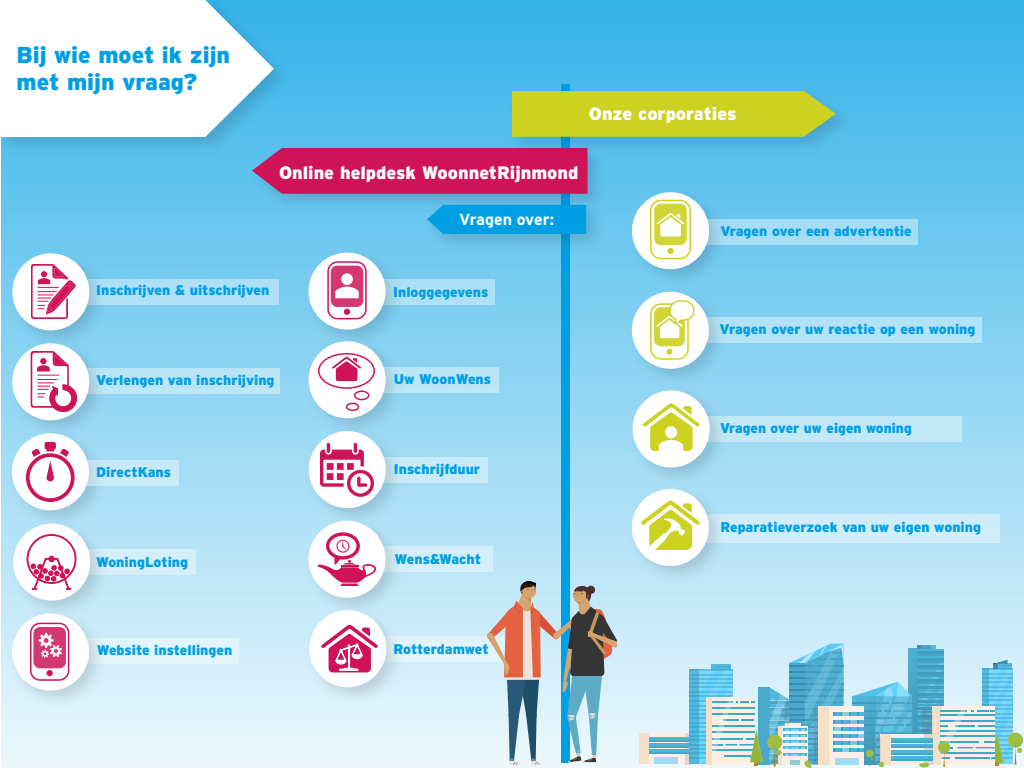
<style>
.page{position:relative;width:1024px;height:768px;background:#fff}
.page>*{position:absolute;margin:0;border:0;box-sizing:border-box;transform-origin:0 0}
.t1{font:900 23px/27.6px "Interstate";color:#009fe3}
.t2{font:900 18px "Interstate";color:#fff}
.t3{font:700 16px "Interstate";letter-spacing:-.01em;color:#fff}
.t4{font:900 14px "Interstate";color:#009fe3}
</style>
<div class="page">
<div style="left:1px;top:0;width:1023px;height:768px;background:linear-gradient(to bottom,#34b2e9,#ecf8fd)"></div>
<svg style="left:649px;top:733px;width:36px;height:31px"></svg>
<svg style="left:685px;top:733px;width:4px;height:31px"></svg>
<div style="left:639px;top:733px;width:10px;height:31px;background:#f3e0c6"></div>
<hr style="left:649px;top:737px;width:43px;height:3px;background:#4eb4da">
<hr style="left:649px;top:740px;width:43px;height:1px;background:#44a6c9">
<hr style="left:649px;top:743px;width:43px;height:3px;background:#4eb4da">
<hr style="left:649px;top:746px;width:43px;height:1px;background:#44a6c9">
<hr style="left:649px;top:749px;width:43px;height:3px;background:#4eb4da">
<hr style="left:649px;top:752px;width:43px;height:1px;background:#44a6c9">
<svg style="left:689px;top:644px;width:334px;height:124px;background:#9fd0dd"></svg>
<div style="left:654px;top:757px;width:24px;height:7px;background:#9eddf4"></div>
<div style="left:703px;top:219px;width:215px;height:26px;background:#a5ddf5"></div>
<div style="left:88px;top:279px;width:191px;height:26px;background:#aee0f6"></div>
<div style="left:703px;top:317px;width:279px;height:26px;background:#b4e2f7"></div>
<div style="left:371px;top:279px;width:124px;height:26px;background:#aee0f6"></div>
<div style="left:77px;top:368px;width:203px;height:26px;background:#bbe5f7"></div>
<div style="left:686px;top:416px;width:276px;height:26px;background:#c2e8f8"></div>
<div style="left:701px;top:514px;width:299px;height:28px;background:#d0edfa"></div>
<img style="left:623px;top:184px;width:108px;height:99px">
<div style="left:633px;top:193px;width:75px;height:75px;background:#fff;border-radius:50%"></div>
<div style="left:632px;top:192px;width:77px;height:77px;border:2px solid #fff;border-radius:50%"></div>
<div style="left:650px;top:200px;width:41px;height:59px;border:2px solid #cdd121;border-radius:10px"></div>
<div style="left:667px;top:248px;width:7px;height:6px;background:#cdd121;border-radius:50%"></div>
<div style="left:654px;top:204px;width:33px;height:41px;background:#d2d537;border-radius:6px"></div>
<svg style="left:657px;top:213px;width:27px;height:24px"></svg>
<img style="left:623px;top:283px;width:108px;height:108px">
<div style="left:633px;top:293px;width:75px;height:75px;background:#fff;border-radius:50%"></div>
<div style="left:632px;top:292px;width:77px;height:77px;border:2px solid #fff;border-radius:50%"></div>
<div style="left:650px;top:303px;width:39px;height:57px;border:2px solid #cdd121;border-radius:10px"></div>
<svg style="left:666px;top:349px;width:6px;height:6px"></svg>
<svg style="left:654px;top:307px;width:31px;height:39px"></svg>
<svg style="left:656px;top:300px;width:39px;height:38px"></svg>
<img style="left:623px;top:480px;width:108px;height:108px">
<div style="left:633px;top:490px;width:75px;height:75px;background:#fff;border-radius:50%"></div>
<div style="left:632px;top:489px;width:77px;height:77px;border:2px solid #fff;border-radius:50%"></div>
<svg style="left:641px;top:501px;width:59px;height:50px"></svg>
<img style="left:624px;top:382px;width:108px;height:108px">
<div style="left:634px;top:391px;width:75px;height:75px;background:#fff;border-radius:50%"></div>
<div style="left:633px;top:390px;width:77px;height:77px;border:2px solid #fff;border-radius:50%"></div>
<svg style="left:643px;top:403px;width:56px;height:49px"></svg>
<div style="left:665px;top:426px;width:12px;height:12px;background:#fff;border-radius:50%"></div>
<img style="left:4px;top:414px;width:108px;height:29px">
<img style="left:3px;top:425px;width:108px;height:105px">
<div style="left:13px;top:434px;width:75px;height:75px;background:#fff;border-radius:50%"></div>
<div style="left:12px;top:433px;width:77px;height:77px;border:2px solid #fff;border-radius:50%"></div>
<img style="left:300px;top:244px;width:108px;height:89px">
<div style="left:309px;top:254px;width:76px;height:75px;background:#fff;border-radius:50%"></div>
<div style="left:308px;top:253px;width:78px;height:77px;border:2px solid #fff;border-radius:50%"></div>
<svg style="left:327px;top:261px;width:40px;height:58px"></svg>
<div style="left:341px;top:273px;width:12px;height:12px;background:#fff;border-radius:50%"></div>
<img style="left:4px;top:245px;width:108px;height:105px">
<div style="left:13px;top:254px;width:75px;height:75px;background:#fff;border-radius:50%"></div>
<div style="left:12px;top:253px;width:77px;height:77px;border:2px solid #fff;border-radius:50%"></div>
<svg style="left:31px;top:264px;width:45px;height:55px"></svg>
<div style="left:562px;top:84px;width:8px;height:679px;background:#009fe3"></div>
<img style="left:244px;top:140px;width:366px;height:76px">
<div style="left:252px;top:148px;width:336px;height:46px;background:#ce1358"></div>
<img style="left:504px;top:83px;width:354px;height:76px">
<svg style="left:512px;top:91px;width:324px;height:46px;background:#c6cf2a"></svg>
<img style="left:1px;top:0;width:295px;height:159px">
<svg style="left:1px;top:0;width:273px;height:137px"></svg>
<img style="left:419px;top:196px;width:190px;height:60px">
<div style="left:427px;top:205px;width:159px;height:29px;background:#009fe3"></div>
<div style="left:89px;top:549px;width:107px;height:26px;background:#d5effa"></div>
<div style="left:77px;top:638px;width:162px;height:26px;background:#e2f4fb"></div>
<img style="left:4px;top:605px;width:108px;height:108px">
<div style="left:13px;top:614px;width:75px;height:76px;background:#fff;border-radius:50%"></div>
<img style="left:5px;top:515px;width:108px;height:105px">
<div style="left:14px;top:525px;width:75px;height:75px;background:#fff;border-radius:50%"></div>
<div style="left:13px;top:524px;width:77px;height:77px;border:2px solid #fff;border-radius:50%"></div>
<div style="left:75px;top:460px;width:104px;height:26px;background:#c8eaf8"></div>
<div style="left:382px;top:367px;width:117px;height:26px;background:#bbe5f7"></div>
<img style="left:300px;top:333px;width:108px;height:90px">
<div style="left:310px;top:342px;width:75px;height:75px;background:#fff;border-radius:50%"></div>
<div style="left:309px;top:341px;width:77px;height:77px;border:2px solid #fff;border-radius:50%"></div>
<div style="left:382px;top:457px;width:106px;height:26px;background:#c8eaf8"></div>
<img style="left:300px;top:423px;width:108px;height:89px">
<div style="left:310px;top:432px;width:75px;height:75px;background:#fff;border-radius:50%"></div>
<div style="left:309px;top:431px;width:77px;height:77px;border:2px solid #fff;border-radius:50%"></div>
<div style="left:382px;top:546px;width:111px;height:26px;background:#d5effa"></div>
<img style="left:300px;top:512px;width:108px;height:108px">
<div style="left:310px;top:522px;width:75px;height:75px;background:#fff;border-radius:50%"></div>
<div style="left:309px;top:521px;width:77px;height:77px;border:2px solid #fff;border-radius:50%"></div>
<div style="left:383px;top:636px;width:123px;height:26px;background:#e2f4fb"></div>
<img style="left:301px;top:602px;width:108px;height:108px">
<div style="left:310px;top:611px;width:75px;height:75px;background:#fff;border-radius:50%"></div>
<div style="left:309px;top:610px;width:77px;height:77px;border:2px solid #fff;border-radius:50%"></div>
<svg style="left:1px;top:350px;width:126px;height:64px"></svg>
<svg style="left:1px;top:710px;width:109px;height:13px"></svg>
<hr style="left:308px;top:258px;width:1px;height:500px;background:#f00">
<hr style="left:394px;top:236px;width:1px;height:500px;background:#f00">
<hr style="left:12px;top:294px;width:1px;height:474px;background:#f00">
<hr style="left:96px;top:297px;width:1px;height:471px;background:#f00">
<svg style="left:318px;top:353px;width:57px;height:58px"></svg>
<svg style="left:1px;top:440px;width:110px;height:62px"></svg>
<svg style="left:317px;top:532px;width:61px;height:54px"></svg>
<svg style="left:1px;top:530px;width:121px;height:60px"></svg>
<svg style="left:320px;top:443px;width:54px;height:54px"></svg>
<svg style="left:1px;top:620px;width:125px;height:61px"></svg>
<svg style="left:321px;top:625px;width:57px;height:47px"></svg>
<svg style="left:487px;top:581px;width:130px;height:184px;background:#a7b6bd"></svg>
<h1 class="t1" style="left:17px;top:40px;width:215px">Bij wie moet ik zijn met mijn vraag?</h1>
<p class="t2" style="left:589px;top:103px;width:149px">Onze corporaties</p>
<p class="t2" style="left:279px;top:162px;width:301px">Online helpdesk WoonnetRijnmond</p>
<p class="t3" style="left:459px;top:210px;width:96px">Vragen over:</p>
<p class="t4" style="left:720px;top:223px;width:193px">Vragen over een advertentie</p>
<p class="t4" style="left:96px;top:282px;width:175px">Inschrijven &amp; uitschrijven</p>
<p class="t4" style="left:393px;top:284px;width:97px">Inloggegevens</p>
<p class="t4" style="left:96px;top:372px;width:180px">Verlengen van inschrijving</p>
<p class="t4" style="left:394px;top:371px;width:99px">Uw WoonWens</p>
<p class="t4" style="left:96px;top:464px;width:76px">DirectKans</p>
<p class="t4" style="left:394px;top:461px;width:88px">Inschrijfduur</p>
<p class="t4" style="left:96px;top:554px;width:94px">WoningLoting</p>
<p class="t4" style="left:395px;top:551px;width:88px">Wens&amp;Wacht</p>
<p class="t4" style="left:720px;top:321px;width:257px">Vragen over uw reactie op een woning</p>
<p class="t4" style="left:720px;top:420px;width:193px">Vragen over uw eigen woning</p>
<p class="t4" style="left:720px;top:519px;width:262px">Reparatieverzoek van uw eigen woning</p>
<p class="t4" style="left:97px;top:642px;width:137px">Website instellingen</p>
<p class="t4" style="left:394px;top:641px;width:97px">Rotterdamwet</p>
</div>
